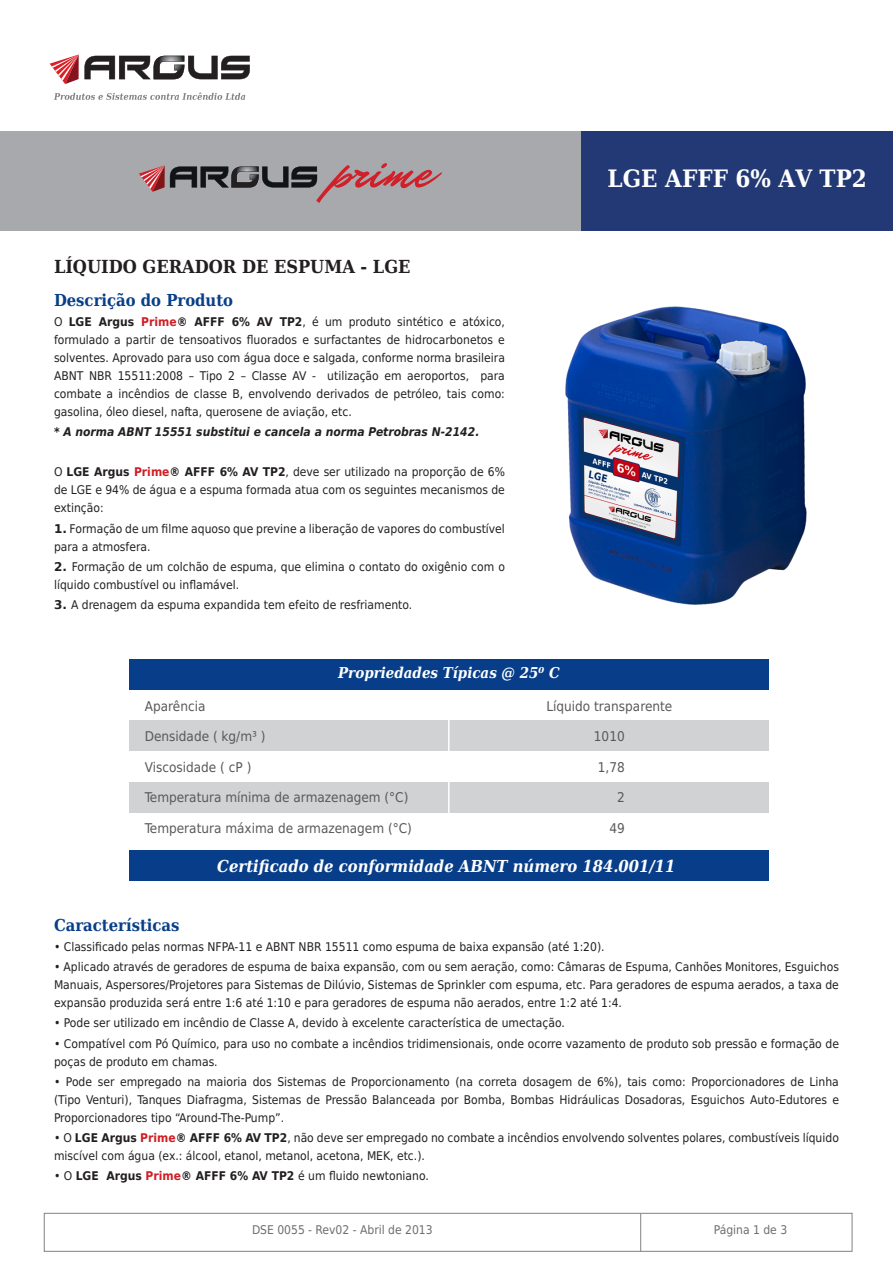
<style>
.page{position:relative;width:893px;height:1263px;background:#fff}
.page>*{position:absolute;margin:0;border:0;box-sizing:border-box;transform-origin:0 0}
.t1{font:700 24px "DejaVu Serif Condensed";color:#fff}
.t2{font:700 18px "DejaVu Serif Condensed";color:#231f20}
.t3{font:italic 700 16.5px "DejaVu Serif Condensed";color:#fff}
.t4{font:700 16.5px "DejaVu Serif Condensed";color:#083f88}
.t5{font:italic 700 15px "DejaVu Serif Condensed";color:#fff}
.t6{font:13.5px "DejaVu Sans Condensed";color:#57585a}
.t7{font:12px/18px "DejaVu Sans Condensed";color:#231f20;text-align:justify}
.t8{font:italic 700 12px "DejaVu Sans Condensed";color:#231f20}
.t9{font:12px "DejaVu Sans Condensed";color:#6c6d70}
.s1{font-weight:700}
.s2{font-weight:700;color:#d01e25}
.s3{font-family:"DejaVu Sans";font-weight:700}
</style>
<div class="page">
<div style="left:44px;top:1213px;width:808px;height:39px;border:1px solid #808285"></div>
<hr style="left:640px;top:1213px;width:1px;height:38px;background:#808285">
<div style="left:0;top:132px;width:581px;height:99px;background:#a8a9ad"></div>
<div style="left:581px;top:132px;width:312px;height:99px;background:#223975"></div>
<svg style="left:50px;top:55px;width:200px;height:29px"></svg>
<svg style="left:54px;top:92px;width:191px;height:8px"></svg>
<svg style="left:139px;top:163px;width:303px;height:40px"></svg>
<div style="left:129px;top:720px;width:640px;height:31px;background:#d1d2d4"></div>
<div style="left:129px;top:782px;width:640px;height:30px;background:#d1d2d4"></div>
<div style="left:129px;top:659px;width:640px;height:31px;background:#083e89"></div>
<div style="left:129px;top:850px;width:640px;height:30px;background:#083e89"></div>
<hr style="left:448px;top:692px;width:2px;height:141px;background:#fff">
<img style="left:565px;top:306px;width:242px;height:299px">
<p class="t2" style="left:54px;top:250px;width:358px">LÍQUIDO GERADOR DE ESPUMA - LGE</p>
<p class="t4" style="left:54px;top:286px;width:181px">Descrição do Produto</p>
<p class="t7" style="left:54px;top:313px;width:452px">O <span class="s1">LGE Argus</span> <span class="s2">Prime</span><span class="s1">® AFFF 6% AV TP2</span>, é um produto sintético e atóxico, formulado a partir de tensoativos fluorados e surfactantes de hidrocarbonetos e solventes. Aprovado para uso com água doce e salgada, conforme norma brasileira ABNT NBR 15511:2008 – Tipo 2 – Classe AV - utilização em aeroportos, para combate a incêndios de classe B, envolvendo derivados de petróleo, tais como: gasolina, óleo diesel, nafta, querosene de aviação, etc.</p>
<p class="t8" style="left:54px;top:423px;width:427px">* A norma ABNT 15551 substitui e cancela a norma Petrobras N-2142.</p>
<p class="t7" style="left:54px;top:463px;width:452px">O <span class="s1">LGE Argus</span> <span class="s2">Prime</span><span class="s1">® AFFF 6% AV TP2</span>, deve ser utilizado na proporção de 6% de LGE e 94% de água e a espuma formada atua com os seguintes mecanismos de extinção:</p>
<p class="t7" style="left:54px;top:519px;width:452px"><span class="s3">1.</span> Formação de um filme aquoso que previne a liberação de vapores do combustível para a atmosfera.</p>
<p class="t7" style="left:54px;top:557px;width:452px"><span class="s3">2.</span> Formação de um colchão de espuma, que elimina o contato do oxigênio com o líquido combustível ou inflamável.</p>
<p class="t7" style="left:54px;top:595px;width:360px"><span class="s3">3.</span> A drenagem da espuma expandida tem efeito de resfriamento.</p>
<p class="t5" style="left:338px;top:661px;width:223px">Propriedades Típicas @ 25⁰ C</p>
<p class="t1" style="left:608px;top:157px;width:261px">LGE AFFF 6% AV TP2</p>
<p class="t6" style="left:145px;top:695px;width:62px">Aparência</p>
<p class="t6" style="left:145px;top:726px;width:122px">Densidade ( kg/m³ )</p>
<p class="t6" style="left:145px;top:756px;width:108px">Viscosidade ( cP )</p>
<p class="t6" style="left:145px;top:786px;width:265px">Temperatura mínima de armazenagem (°C)</p>
<p class="t6" style="left:145px;top:817px;width:269px">Temperatura máxima de armazenagem (°C)</p>
<p class="t6" style="left:546px;top:695px;width:127px">Líquido transparente</p>
<p class="t6" style="left:594px;top:726px;width:32px">1010</p>
<p class="t6" style="left:598px;top:756px;width:28px">1,78</p>
<p class="t6" style="left:617px;top:786px;width:9px">2</p>
<p class="t6" style="left:609px;top:817px;width:17px">49</p>
<p class="t3" style="left:217px;top:853px;width:460px">Certificado de conformidade ABNT número 184.001/11</p>
<p class="t4" style="left:54px;top:911px;width:127px">Características</p>
<p class="t7" style="left:54px;top:938px;width:552px">• Classificado pelas normas NFPA-11 e ABNT NBR 15511 como espuma de baixa expansão (até 1:20).</p>
<p class="t7" style="left:54px;top:958px;width:786px">• Aplicado através de geradores de espuma de baixa expansão, com ou sem aeração, como: Câmaras de Espuma, Canhões Monitores, Esguichos Manuais, Aspersores/Projetores para Sistemas de Dilúvio, Sistemas de Sprinkler com espuma, etc. Para geradores de espuma aerados, a taxa de expansão produzida será entre 1:6 até 1:10 e para geradores de espuma não aerados, entre 1:2 até 1:4.</p>
<p class="t7" style="left:54px;top:1014px;width:512px">• Pode ser utilizado em incêndio de Classe A, devido à excelente característica de umectação.</p>
<p class="t7" style="left:54px;top:1034px;width:786px">• Compatível com Pó Químico, para uso no combate a incêndios tridimensionais, onde ocorre vazamento de produto sob pressão e formação de poças de produto em chamas.</p>
<p class="t7" style="left:54px;top:1072px;width:786px">• Pode ser empregado na maioria dos Sistemas de Proporcionamento (na correta dosagem de 6%), tais como: Proporcionadores de Linha (Tipo Venturi), Tanques Diafragma, Sistemas de Pressão Balanceada por Bomba, Bombas Hidráulicas Dosadoras, Esguichos Auto-Edutores e Proporcionadores tipo “Around-The-Pump”.</p>
<p class="t7" style="left:54px;top:1128px;width:786px">• O <span class="s1">LGE Argus</span> <span class="s2">Prime</span><span class="s1">® AFFF 6% AV TP2</span>, não deve ser empregado no combate a incêndios envolvendo solventes polares, combustíveis líquido miscível com água (ex.: álcool, etanol, metanol, acetona, MEK, etc.).</p>
<p class="t7" style="left:54px;top:1166px;width:376px">• O <span class="s1">LGE Argus</span> <span class="s2">Prime</span><span class="s1">® AFFF 6% AV TP2</span> é um fluido newtoniano.</p>
<p class="t9" style="left:252px;top:1220px;width:182px">DSE 0055 - Rev02 - Abril de 2013</p>
<p class="t9" style="left:714px;top:1220px;width:75px">Página 1 de 3</p>
</div>
